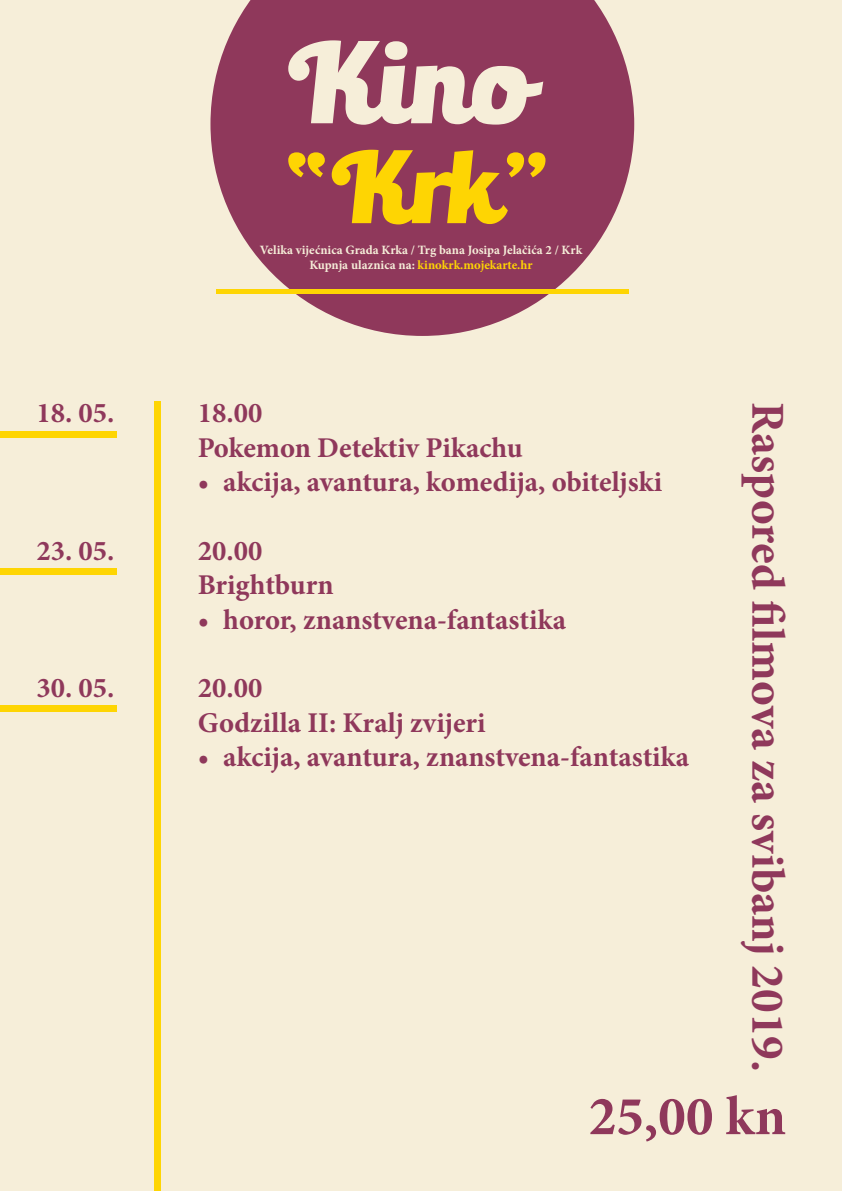
<style>
.page{position:relative;width:842px;height:1191px;background:#f6eed9}
.page>*{position:absolute;margin:0;border:0;box-sizing:border-box;transform-origin:0 0}
.t1{font:700 55.5px "Minion Pro";color:#8f385b}
.t2{font:700 47.2px "Minion Pro";color:#8f385b}
.t3{font:700 28.6px "Minion Pro";color:#8f385b}
.t4{font:700 12.7px "Minion Pro";color:#f6eed9}
.t5{font:700 12.7px "Minion Pro";color:#fed503}
.s1{color:#f6eed9}
</style>
<div class="page">
<div style="left:154px;top:401px;width:7px;height:790px;background:#fed503"></div>
<div style="left:0;top:431px;width:117px;height:7px;background:#fed503"></div>
<div style="left:0;top:568px;width:117px;height:7px;background:#fed503"></div>
<svg style="left:210px;top:0;width:424px;height:336px;fill:#8f385b"></svg>
<svg style="left:288px;top:40px;width:255px;height:85px"></svg>
<svg style="left:288px;top:150px;width:257px;height:74px;background:#be7b35"></svg>
<div style="left:216px;top:289px;width:412px;height:5px;background:#fed503"></div>
<div style="left:0;top:704px;width:117px;height:7px;background:#fed503"></div>
<p class="t4" style="left:260px;top:240px;width:324px">Velika vijećnica Grada Krka / Trg bana Josipa Jelačića 2 / Krk</p>
<p class="t5" style="left:309px;top:256px;width:225px"><span class="s1">Kupnja ulaznica na:</span> kinokrk.mojekarte.hr</p>
<p class="t3" style="left:36px;top:393px;width:80px">18. 05.</p>
<p class="t3" style="left:36px;top:530px;width:80px">23. 05.</p>
<p class="t3" style="left:36px;top:668px;width:80px">30. 05.</p>
<p class="t3" style="left:198px;top:393px;width:66px">18.00</p>
<p class="t3" style="left:198px;top:427px;width:327px">Pokemon Detektiv Pikachu</p>
<p class="t3" style="left:198px;top:462px;width:466px">• akcija, avantura, komedija, obiteljski</p>
<p class="t3" style="left:198px;top:530px;width:66px">20.00</p>
<p class="t3" style="left:198px;top:565px;width:137px">Brightburn</p>
<p class="t3" style="left:198px;top:599px;width:370px">• horor, znanstvena-fantastika</p>
<p class="t3" style="left:198px;top:668px;width:66px">20.00</p>
<p class="t3" style="left:198px;top:702px;width:289px">Godzilla II: Kralj zvijeri</p>
<p class="t3" style="left:198px;top:737px;width:493px">• akcija, avantura, znanstvena-fantastika</p>
<p class="t2" style="left:801px;top:401px;width:672px;rotate:90deg">Raspored filmova za svibanj 2019.</p>
<p class="t1" style="left:588px;top:1077px;width:199px">25,00 kn</p>
</div>
